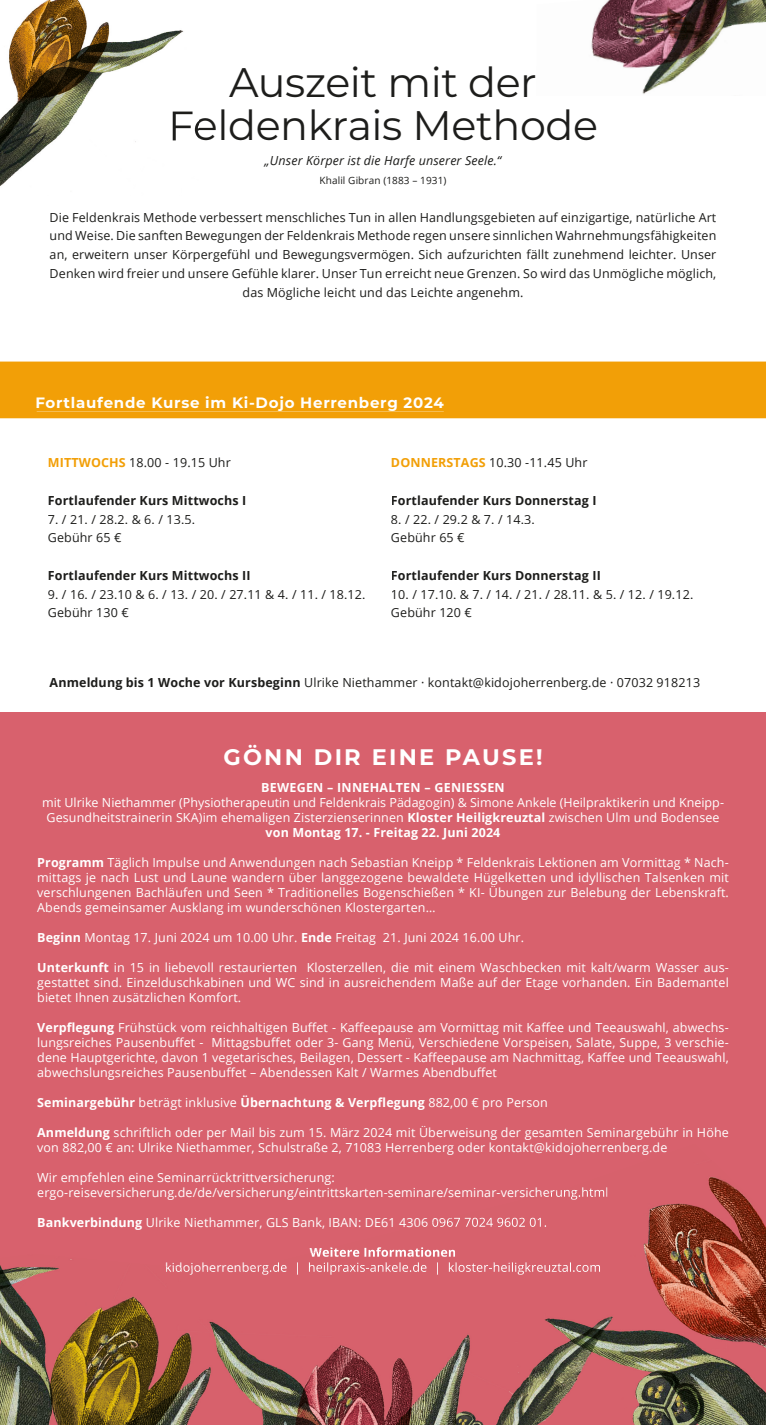
<style>
.page{position:relative;width:766px;height:1425px;background:#fff}
.page>*{position:absolute;margin:0;border:0;box-sizing:border-box;transform-origin:0 0}
.t1{font:41.25px/43.8px "Montserrat";letter-spacing:-.01em;color:#1d1d1b;text-align:center}
.t2{font:700 22.5px "Montserrat";letter-spacing:.1em;color:#fff}
.t3{font:700 15px "Montserrat";letter-spacing:.05em;color:#fff}
.t4{font:12.5px/15px "Open Sans";letter-spacing:.01em;color:#fff;text-align:justify}
.t5{font:12.5px/18.8px "Open Sans";letter-spacing:.01em;color:#1d1d1b}
.t6{font:700 12.5px "Open Sans";letter-spacing:.01em;color:#1d1d1b}
.t7{font:700 12.5px "Open Sans";letter-spacing:.01em;color:#fff}
.t8{font:italic 12.5px "Open Sans";letter-spacing:.01em;color:#1d1d1b}
.t9{font:10px "Open Sans";letter-spacing:.01em;color:#1d1d1b}
.s1{font-weight:700;color:#f29f07}
.s2{font-weight:700}
.s3{font-weight:400}
</style>
<div class="page">
<div style="left:0;top:361px;width:765px;height:57px;background:#f29f07"></div>
<div style="left:37px;top:396px;width:406px;height:15px;background:#f29f07"></div>
<img style="left:0;top:0;width:184px;height:186px">
<img style="left:173px;top:110px;width:25px;height:31px">
<img style="left:591px;top:0;width:174px;height:94px">
<div style="left:0;top:712px;width:765px;height:712px;background:#d8616d"></div>
<img style="left:0;top:1424px;width:765px;height:1px">
<img style="left:553px;top:1177px;width:212px;height:247px">
<img style="left:426px;top:1256px;width:127px;height:168px">
<img style="left:255px;top:1256px;width:171px;height:168px">
<img style="left:0;top:1265px;width:255px;height:159px">
<img style="left:536px;top:1187px;width:71px;height:12px">
<img style="left:416px;top:1217px;width:130px;height:10px">
<img style="left:311px;top:1247px;width:144px;height:9px">
<img style="left:166px;top:1262px;width:448px;height:12px">
<h1 class="t1" style="left:168px;top:59px;width:431px">Auszeit mit der<br>Feldenkrais Methode</h1>
<p class="t8" style="left:264px;top:152px;width:238px">„Unser Körper ist die Harfe unserer Seele.“</p>
<p class="t9" style="left:319px;top:174px;width:128px">Khalil Gibran (1883 – 1931)</p>
<p class="t5" style="left:50px;top:207px;width:668px;text-align:center">Die Feldenkrais Methode verbessert menschliches Tun in allen Handlungsgebieten auf einzigartige, natürliche Art und Weise. Die sanften Bewegungen der Feldenkrais Methode regen unsere sinnlichen Wahrnehmungsfähigkeiten an, erweitern unser Körpergefühl und Bewegungsvermögen. Sich aufzurichten fällt zunehmend leichter. Unser Denken wird freier und unsere Gefühle klarer. Unser Tun erreicht neue Grenzen. So wird das Unmögliche möglich, das Mögliche leicht und das Leichte angenehm.</p>
<p class="t3" style="left:35px;top:392px;width:410px">Fortlaufende Kurse im Ki-Dojo Herrenberg 2024</p>
<p class="t5" style="left:48px;top:453px;width:184px"><span class="s1">MITTWOCHS</span> 18.00 - 19.15 Uhr</p>
<p class="t6" style="left:48px;top:491px;width:200px">Fortlaufender Kurs Mittwochs I</p>
<p class="t5" style="left:48px;top:509px;width:149px">7. / 21. / 28.2. &amp; 6. / 13.5.<br>Gebühr 65 €</p>
<p class="t6" style="left:48px;top:566px;width:204px">Fortlaufender Kurs Mittwochs II</p>
<p class="t5" style="left:48px;top:584px;width:319px">9. / 16. / 23.10 &amp; 6. / 13. / 20. / 27.11 &amp; 4. / 11. / 18.12.<br>Gebühr 130 €</p>
<p class="t5" style="left:391px;top:453px;width:198px"><span class="s1">DONNERSTAGS</span> 10.30 -11.45 Uhr</p>
<p class="t6" style="left:391px;top:491px;width:207px">Fortlaufender Kurs Donnerstag I</p>
<p class="t5" style="left:391px;top:509px;width:145px">8. / 22. / 29.2 &amp; 7. / 14.3.<br>Gebühr 65 €</p>
<p class="t6" style="left:391px;top:566px;width:211px">Fortlaufender Kurs Donnerstag II</p>
<p class="t5" style="left:391px;top:584px;width:304px">10. / 17.10. &amp; 7. / 14. / 21. / 28.11. &amp; 5. / 12. / 19.12.<br>Gebühr 120 €</p>
<p class="t5" style="left:50px;top:672px;width:652px"><span class="s2">Anmeldung bis 1 Woche vor Kursbeginn</span> Ulrike Niethammer · kontakt@kidojoherrenberg.de · 07032 918213</p>
<h2 class="t2" style="left:223px;top:741px;width:320px">GÖNN DIR EINE PAUSE!</h2>
<p class="t7" style="left:261px;top:778px;width:245px">BEWEGEN – INNEHALTEN – GENIESSEN</p>
<p class="t4" style="left:42px;top:794px;width:683px;text-align:center">mit Ulrike Niethammer (Physiotherapeutin und Feldenkrais Pädagogin) &amp; Simone Ankele (Heilpraktikerin und Kneipp-<br>Gesundheitstrainerin SKA)im ehemaligen Zisterzienserinnen <span class="s2">Kloster Heiligkreuztal</span> zwischen Ulm und Bodensee <span class="s2">von Montag 17. - Freitag 22. Juni 2024</span></p>
<p class="t4" style="left:37px;top:854px;width:693px"><span class="s2">Programm</span> Täglich Impulse und Anwendungen nach Sebastian Kneipp * Feldenkrais Lektionen am Vormittag * Nach&shy;mittags je nach Lust und Laune wandern über langgezogene bewaldete Hügelketten und idyllischen Talsenken mit verschlungenen Bachläufen und Seen * Traditionelles Bogenschießen * KI- Übungen zur Belebung der Lebenskraft.<br>Abends gemeinsamer Ausklang im wunderschönen Klostergarten…</p>
<p class="t4" style="left:37px;top:929px;width:488px"><span class="s2">Beginn</span> Montag 17. Juni 2024 um 10.00 Uhr. <span class="s2">Ende</span> Freitag 21. Juni 2024 16.00 Uhr.</p>
<p class="t4" style="left:37px;top:959px;width:693px"><span class="s2">Unterkunft</span> in 15 in liebevoll restaurierten Klosterzellen, die mit einem Waschbecken mit kalt/warm Wasser aus&shy;gestattet sind. Einzelduschkabinen und WC sind in ausreichendem Maße auf der Etage vorhanden. Ein Bademantel bietet Ihnen zusätzlichen Komfort.</p>
<p class="t4" style="left:37px;top:1019px;width:692px"><span class="s2">Verpflegung</span> Frühstück vom reichhaltigen Buffet - Kaffeepause am Vormittag mit Kaffee und Teeauswahl, abwechs&shy;lungsreiches Pausenbuffet - Mittagsbuffet oder 3- Gang Menü, Verschiedene Vorspeisen, Salate, Suppe, 3 verschie&shy;dene Hauptgerichte, davon 1 vegetarisches, Beilagen, Dessert - Kaffeepause am Nachmittag, Kaffee und Teeauswahl, abwechslungsreiches Pausenbuffet – Abendessen Kalt / Warmes Abendbuffet</p>
<p class="t7" style="left:37px;top:1093px;width:512px">Seminargebühr <span class="s3">beträgt inklusive</span> Übernachtung &amp; Verpflegung <span class="s3">882,00 € pro Person</span></p>
<p class="t4" style="left:37px;top:1124px;width:693px"><span class="s2">Anmeldung</span> schriftlich oder per Mail bis zum 15. März 2024 mit Überweisung der gesamten Seminargebühr in Höhe von 882,00 € an: Ulrike Niethammer, Schulstraße 2, 71083 Herrenberg oder kontakt@kidojoherrenberg.de</p>
<p class="t4" style="left:37px;top:1169px;width:572px">Wir empfehlen eine Seminarrücktrittversicherung: ergo-reiseversicherung.de/de/versicherung/eintrittskarten-seminare/seminar-versicherung.html</p>
<p class="t4" style="left:37px;top:1214px;width:511px"><span class="s2">Bankverbindung</span> Ulrike Niethammer, GLS Bank, IBAN: DE61 4306 0967 7024 9602 01.</p>
</div>
